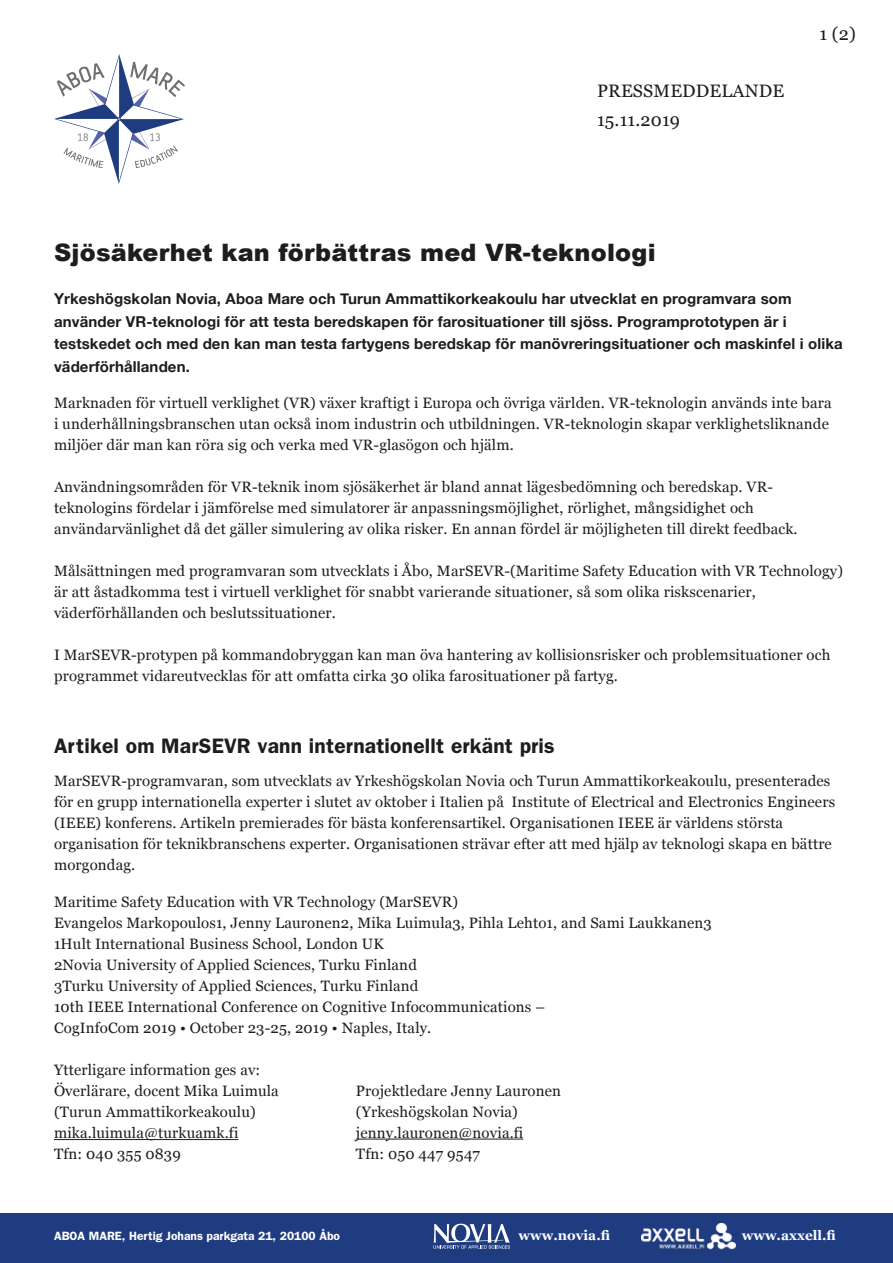
<style>
.page{position:relative;width:893px;height:1263px;background:#fff}
.page>*{position:absolute;margin:0;border:0;box-sizing:border-box;transform-origin:0 0}
.t1{font:900 24px "Arial";letter-spacing:.01em;color:#1d1d1b}
.t2{font:600 21px "Franklin Gothic";letter-spacing:.01em;color:#1d1d1b}
.t3{font:18px/29.7px "Georgia";letter-spacing:.01em;color:#1d1d1b}
.t4{font:15px/21px "Georgia";letter-spacing:.01em;color:#1d1d1b}
.t5{font:700 15px/22.5px "Helvetica Neue";letter-spacing:.01em;color:#1d1d1b}
.t6{font:700 13.5px "Georgia";color:#fff}
.t7{font:600 12px "Franklin Gothic";color:#fff}
</style>
<div class="page">
<svg style="left:54px;top:54px;width:131px;height:130px"></svg>
<div style="left:0;top:1213px;width:893px;height:50px;background:#203c81"></div>
<img style="left:641px;top:1223px;width:94px;height:27px">
<svg style="left:434px;top:1224px;width:76px;height:24px"></svg>
<hr style="left:54px;top:1139px;width:184px;height:1px;background:#1d1d1b">
<hr style="left:356px;top:1139px;width:167px;height:1px;background:#1d1d1b">
<p class="t3" style="left:597px;top:75px;width:189px">PRESSMEDDELANDE<br>15.11.2019</p>
<p class="t3" style="left:819px;top:18px;width:38px">1 (2)</p>
<h1 class="t1" style="left:54px;top:235px;width:603px">Sjösäkerhet kan förbättras med VR-teknologi</h1>
<p class="t5" style="left:54px;top:288px;width:790px">Yrkeshögskolan Novia, Aboa Mare och Turun Ammattikorkeakoulu har utvecklat en programvara som använder VR-teknologi för att testa beredskapen för farosituationer till sjöss. Programprototypen är i testskedet och med den kan man testa fartygens beredskap för manövreringsituationer och maskinfel i olika väderförhållanden.</p>
<p class="t4" style="left:54px;top:391px;width:779px">Marknaden för virtuell verklighet (VR) växer kraftigt i Europa och övriga världen. VR-teknologin används inte bara i underhållningsbranschen utan också inom industrin och utbildningen. VR-teknologin skapar verklighetsliknande miljöer där man kan röra sig och verka med VR-glasögon och hjälm.</p>
<p class="t4" style="left:54px;top:475px;width:745px">Användningsområden för VR-teknik inom sjösäkerhet är bland annat lägesbedömning och beredskap. VR&shy;teknologins fördelar i jämförelse med simulatorer är anpassningsmöjlighet, rörlighet, mångsidighet och användarvänlighet då det gäller simulering av olika risker. En annan fördel är möjligheten till direkt feedback.</p>
<p class="t4" style="left:54px;top:559px;width:791px">Målsättningen med programvaran som utvecklats i Åbo, MarSEVR-(Maritime Safety Education with VR Technology) är att åstadkomma test i virtuell verklighet för snabbt varierande situationer, så som olika riskscenarier, väderförhållanden och beslutssituationer.</p>
<p class="t4" style="left:54px;top:643px;width:778px">I MarSEVR-protypen på kommandobryggan kan man öva hantering av kollisionsrisker och problemsituationer och programmet vidareutvecklas för att omfatta cirka 30 olika farosituationer på fartyg.</p>
<h2 class="t2" style="left:54px;top:733px;width:502px">Artikel om MarSEVR vann internationellt erkänt pris</h2>
<p class="t4" style="left:54px;top:769px;width:783px">MarSEVR-programvaran, som utvecklats av Yrkeshögskolan Novia och Turun Ammattikorkeakoulu, presenterades för en grupp internationella experter i slutet av oktober i Italien på Institute of Electrical and Electronics Engineers (IEEE) konferens. Artikeln premierades för bästa konferensartikel. Organisationen IEEE är världens största organisation för teknikbranschens experter. Organisationen strävar efter att med hjälp av teknologi skapa en bättre morgondag.</p>
<p class="t4" style="left:54px;top:891px;width:659px">Maritime Safety Education with VR Technology (MarSEVR)<br>Evangelos Markopoulos1, Jenny Lauronen2, Mika Luimula3, Pihla Lehto1, and Sami Laukkanen3<br>1Hult International Business School, London UK<br>2Novia University of Applied Sciences, Turku Finland<br>3Turku University of Applied Sciences, Turku Finland<br>10th IEEE International Conference on Cognitive Infocommunications –<br>CogInfoCom 2019 • October 23-25, 2019 • Naples, Italy.</p>
<p class="t4" style="left:54px;top:1059px;width:226px">Ytterligare information ges av:<br>Överlärare, docent Mika Luimula (Turun Ammattikorkeakoulu) mika.luimula@turkuamk.fi<br>Tfn: 040 355 0839</p>
<p class="t4" style="left:356px;top:1079px;width:207px">Projektledare Jenny Lauronen (Yrkeshögskolan Novia) jenny.lauronen@novia.fi<br>Tfn: 050 447 9547</p>
<p class="t7" style="left:54px;top:1229px;width:288px">ABOA MARE, Hertig Johans parkgata 21, 20100 Åbo</p>
<p class="t6" style="left:519px;top:1225px;width:93px">www.novia.fi</p>
<p class="t6" style="left:742px;top:1225px;width:96px">www.axxell.fi</p>
</div>
